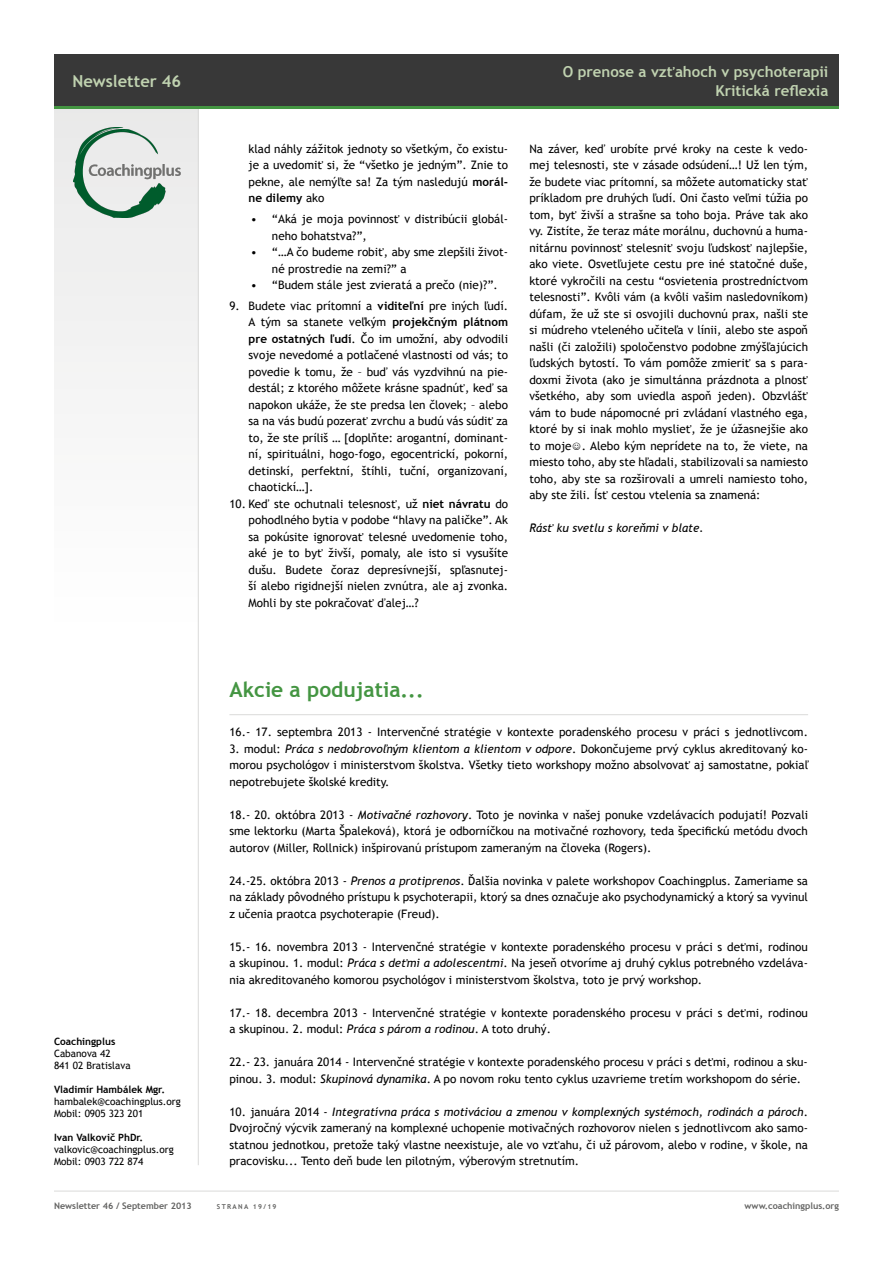
<style>
.page{position:relative;width:893px;height:1263px;background:#fff}
.page>*{position:absolute;margin:0;border:0;box-sizing:border-box;transform-origin:0 0}
.t1{font:700 21px "Trebuchet MS";color:#449542}
.t2{font:700 16.5px "Trebuchet MS";color:#c0d2b0}
.t3{font:700 15px/18.9px "Trebuchet MS";color:#c0d2b0;text-align:right}
.t4{font:11.7px/16.5px "Trebuchet MS";color:#000;text-align:justify}
.t5{font:italic 11.7px "Trebuchet MS";color:#000}
.t6{font:10.05px/12px "Trebuchet MS";color:#000}
.t7{font:700 10.05px "Trebuchet MS";color:#000}
.t8{font:700 9px "Trebuchet MS";color:#636362}
.t9{font:700 6.75px "Trebuchet MS";letter-spacing:.2em;color:#636362}
.s1{font-weight:700}
.s2{font-style:italic}
</style>
<div class="page">
<div style="left:54px;top:106px;width:145px;height:525px;background:#f5f5f5"></div>
<hr style="left:54px;top:1191px;width:785px;height:1px;background:#dadad9">
<hr style="left:198px;top:108px;width:1px;height:1057px;background:#dadad9">
<div style="left:54px;top:54px;width:785px;height:53px;background:#383838"></div>
<hr style="left:54px;top:106px;width:785px;height:3px;background:#449542">
<img style="left:74px;top:127px;width:106px;height:91px">
<hr style="left:229px;top:714px;width:579px;height:1px;background:#dadad9">
<h2 class="t2" style="left:72px;top:70px;width:110px">Newsletter 46</h2>
<p class="t3" style="left:563px;top:62px;width:267px">O prenose a vzťahoch v psychoterapii<br>Kritická reflexia</p>
<p class="t7" style="left:54px;top:1035px;width:63px">Coachingplus</p>
<p class="t6" style="left:54px;top:1047px;width:78px">Cabanova 42<br>841 02 Bratislava</p>
<p class="t7" style="left:54px;top:1083px;width:113px">Vladimír Hambálek Mgr.</p>
<p class="t6" style="left:54px;top:1095px;width:128px">hambalek@coachingplus.org<br>Mobil: 0905 323 201</p>
<p class="t7" style="left:54px;top:1131px;width:91px">Ivan Valkovič PhDr.</p>
<p class="t6" style="left:54px;top:1144px;width:121px">valkovic@coachingplus.org<br>Mobil: 0903 722 874</p>
<p class="t4" style="left:249px;top:141px;width:261px">klad náhly zážitok jednoty so všetkým, čo existu&shy;je a uvedomiť si, že “všetko je jedným”. Znie to pekne, ale nemýľte sa! Za tým nasledujú <span class="s1">morál&shy;ne dilemy</span> ako</p>
<p class="t4" style="left:272px;top:211px;width:238px;text-indent:-21px">• “Aká je moja povinnosť v distribúcii globál&shy;neho bohatstva?”,</p>
<p class="t4" style="left:272px;top:244px;width:238px;text-indent:-21px">• “…A čo budeme robiť, aby sme zlepšili život&shy;né prostredie na zemi?” a</p>
<p class="t4" style="left:251px;top:277px;width:249px">• “Budem stále jest zvieratá a prečo (nie)?”.</p>
<p class="t4" style="left:249px;top:298px;width:261px;text-indent:-19px">9. Budete viac prítomní a <span class="s1">viditeľní</span> pre iných ľudí.<br>A tým sa stanete veľkým <span class="s1">projekčným plátnom pre ostatných ľudí</span>. Čo im umožní, aby odvodili svoje nevedomé a potlačené vlastnosti od vás; to povedie k tomu, že – buď vás vyzdvihnú na pie&shy;destál; z ktorého môžete krásne spadnúť, keď sa napokon ukáže, že ste predsa len človek; – alebo sa na vás budú pozerať zvrchu a budú vás súdiť za to, že ste príliš … [doplňte: arogantní, dominant&shy;ní, spirituálni, hogo-fogo, egocentrickí, pokorní, detinskí, perfektní, štíhli, tuční, organizovaní, chaotickí…].</p>
<p class="t4" style="left:249px;top:496px;width:261px;text-indent:-19px">10. Keď ste ochutnali telesnosť, už <span class="s1">niet návratu</span> do pohodlného bytia v podobe “hlavy na paličke”. Ak sa pokúsite ignorovať telesné uvedomenie toho, aké je to byť živší, pomaly, ale isto si vysušíte dušu. Budete čoraz depresívnejší, spľasnutej&shy;ší alebo rigidnejší nielen zvnútra, ale aj zvonka.<br>Mohli by ste pokračovať ďalej…?</p>
<p class="t4" style="left:529px;top:141px;width:280px">Na záver, keď urobíte prvé kroky na ceste k vedo&shy;mej telesnosti, ste v zásade odsúdení…! Už len tým, že budete viac prítomní, sa môžete automaticky stať príkladom pre druhých ľudí. Oni často veľmi túžia po tom, byť živší a strašne sa toho boja. Práve tak ako vy. Zistíte, že teraz máte morálnu, duchovnú a huma&shy;nitárnu povinnosť stelesniť svoju ľudskosť najlepšie, ako viete. Osvetľujete cestu pre iné statočné duše, ktoré vykročili na cestu “osvietenia prostredníctvom telesnosti”. Kvôli vám (a kvôli vašim nasledovníkom) dúfam, že už ste si osvojili duchovnú prax, našli ste si múdreho vteleného učiteľa v línii, alebo ste aspoň našli (či založili) spoločenstvo podobne zmýšľajúcich ľudských bytostí. To vám pomôže zmieriť sa s para&shy;doxmi života (ako je simultánna prázdnota a plnosť všetkého, aby som uviedla aspoň jeden). Obzvlášť vám to bude nápomocné pri zvládaní vlastného ega, ktoré by si inak mohlo myslieť, že je úžasnejšie ako to moje☺. Alebo kým neprídete na to, že viete, na miesto toho, aby ste hľadali, stabilizovali sa namiesto toho, aby ste sa rozširovali a umreli namiesto toho, aby ste žili. Ísť cestou vtelenia sa znamená:</p>
<p class="t5" style="left:529px;top:521px;width:176px">Rásť ku svetlu s koreňmi v blate.</p>
<h1 class="t1" style="left:229px;top:677px;width:196px">Akcie a podujatia...</h1>
<p class="t4" style="left:229px;top:724px;width:580px">16.- 17. septembra 2013 - Intervenčné stratégie v kontexte poradenského procesu v práci s jednotlivcom.</p>
<p class="t4" style="left:229px;top:740px;width:580px">3. modul: <span class="s2">Práca s nedobrovoľným klientom a klientom v odpore</span>. Dokončujeme prvý cyklus akreditovaný ko&shy;morou psychológov i ministerstvom školstva. Všetky tieto workshopy možno absolvovať aj samostatne, pokiaľ nepotrebujete školské kredity.</p>
<p class="t4" style="left:229px;top:806px;width:580px">18.- 20. októbra 2013 - <span class="s2">Motivačné rozhovory</span>. Toto je novinka v našej ponuke vzdelávacích podujatí! Pozvali sme lektorku (Marta Špaleková), ktorá je odborníčkou na motivačné rozhovory, teda špecifickú metódu dvoch autorov (Miller, Rollnick) inšpirovanú prístupom zameraným na človeka (Rogers).</p>
<p class="t4" style="left:229px;top:872px;width:580px">24.-25. októbra 2013 - <span class="s2">Prenos a protiprenos</span>. Ďalšia novinka v palete workshopov Coachingplus. Zameriame sa na základy pôvodného prístupu k psychoterapii, ktorý sa dnes označuje ako psychodynamický a ktorý sa vyvinul z učenia praotca psychoterapie (Freud).</p>
<p class="t4" style="left:229px;top:938px;width:580px">15.- 16. novembra 2013 - Intervenčné stratégie v kontexte poradenského procesu v práci s deťmi, rodinou a skupinou. 1. modul: <span class="s2">Práca s deťmi a adolescentmi</span>. Na jeseň otvoríme aj druhý cyklus potrebného vzdeláva&shy;nia akreditovaného komorou psychológov i ministerstvom školstva, toto je prvý workshop.</p>
<p class="t4" style="left:229px;top:1004px;width:580px">17.- 18. decembra 2013 - Intervenčné stratégie v kontexte poradenského procesu v práci s deťmi, rodinou a skupinou. 2. modul: <span class="s2">Práca s párom a rodinou</span>. A toto druhý.</p>
<p class="t4" style="left:229px;top:1054px;width:580px">22.- 23. januára 2014 - Intervenčné stratégie v kontexte poradenského procesu v práci s deťmi, rodinou a sku&shy;pinou. 3. modul: <span class="s2">Skupinová dynamika</span>. A po novom roku tento cyklus uzavrieme tretím workshopom do série.</p>
<p class="t4" style="left:229px;top:1103px;width:580px">10. januára 2014 - <span class="s2">Integratívna práca s motiváciou a zmenou v komplexných systémoch, rodinách a pároch</span>.<br>Dvojročný výcvik zameraný na komplexné uchopenie motivačných rozhovorov nielen s jednotlivcom ako samo&shy;statnou jednotkou, pretože taký vlastne neexistuje, ale vo vzťahu, či už párovom, alebo v rodine, v škole, na pracovisku... Tento deň bude len pilotným, výberovým stretnutím.</p>
<p class="t8" style="left:54px;top:1200px;width:139px">Newsletter 46 / September 2013</p>
<p class="t9" style="left:217px;top:1202px;width:61px">strana 19/19</p>
<p class="t8" style="left:745px;top:1200px;width:96px">www.coachingplus.org</p>
</div>
